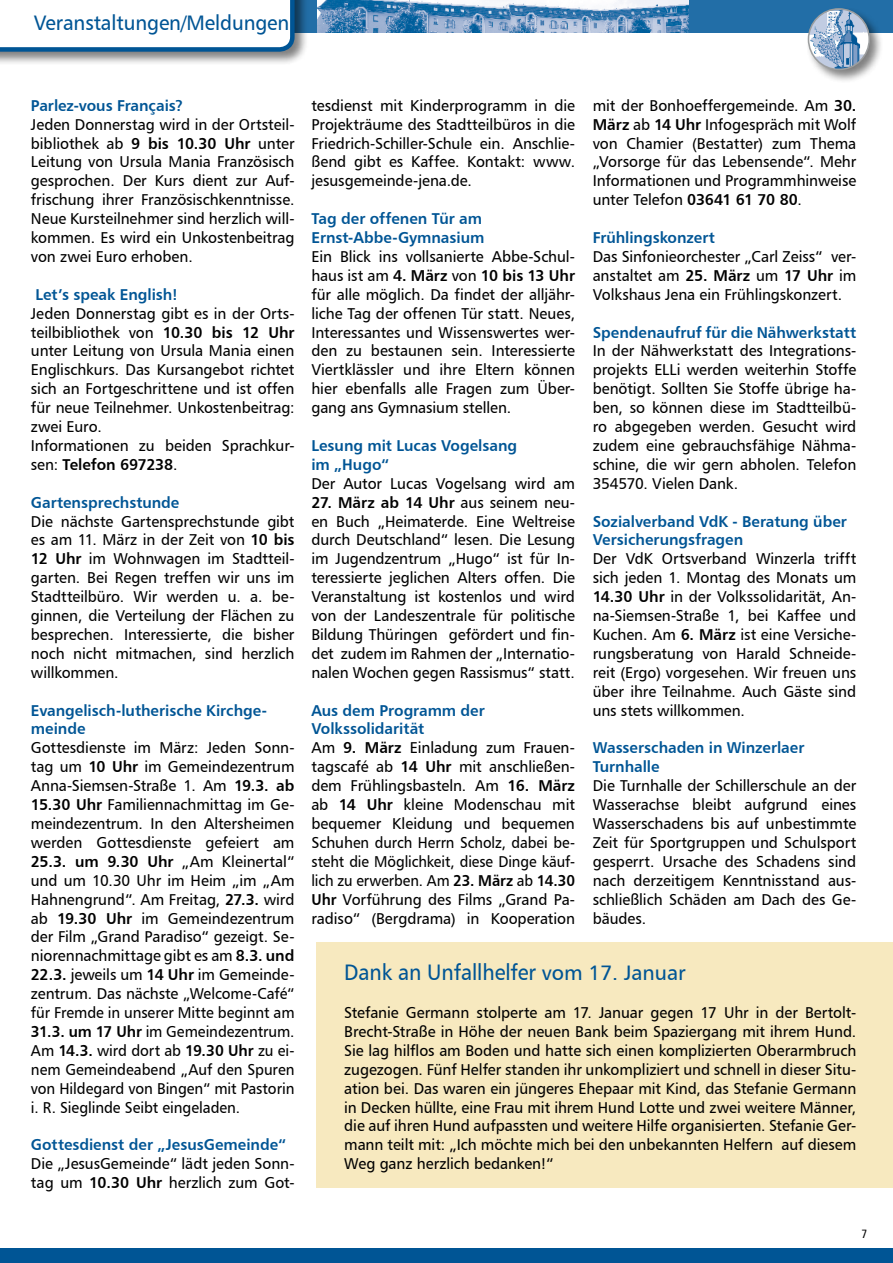
<style>
.page{position:relative;width:893px;height:1263px;background:#fff}
.page>*{position:absolute;margin:0;border:0;box-sizing:border-box;transform-origin:0 0}
.t1{font:22.5px "Humanist 777 BT Roman B";color:#005595;scale:.93 1}
.t2{font:21px "Humanist 777 BT Roman B";letter-spacing:-.005em;color:#005595;scale:.96 1}
.t3{font:15.75px/18.9px "Humanist 777 BT Roman B";letter-spacing:-.005em;color:#000;text-align:justify}
.t4{font:15.75px/18.9px "Humanist 777 BT Bold B";color:#005595}
.t5{font:15.75px "Humanist 777 BT Bold B";letter-spacing:-.005em;color:#000}
.t6{font:12px "Humanist 777 BT Roman Condensed B";color:#000}
.s1{font-family:"Humanist 777 BT Bold B"}
.s2{font-family:"Humanist 777 BT Roman B"}
.s3{font-size:21px}
</style>
<div class="page">
<div style="left:317px;top:942px;width:576px;height:245px;background:#f7e9bf"></div>
<div style="left:0;top:0;width:893px;height:33px;background:#226ea7"></div>
<div style="left:0;top:1249px;width:893px;height:14px;background:#005595"></div>
<img style="left:317px;top:0;width:372px;height:33px">
<div style="left:806px;top:6px;width:78px;height:78px;background:#000;opacity:.5"></div>
<img style="left:808px;top:9px;width:61px;height:61px;border-radius:30px">
<div style="left:808px;top:8px;width:62px;height:62px;border:2px solid #9c9e9f;border-radius:50%"></div>
<div style="left:0;top:0;width:309px;height:65px;background:#000;opacity:.5"></div>
<svg style="left:0;top:0;width:295px;height:52px"></svg>
<h2 class="t2" style="left:34px;top:10px;width:268px">Veranstaltungen/Meldungen</h2>
<p class="t4" style="left:31px;top:95px;width:154px">Parlez-vous Français?</p>
<p class="t3" style="left:31px;top:114px;width:265px">Jeden Donnerstag wird in der Ortsteil&shy;bibliothek ab <span class="s1">9 bis 10.30 Uhr</span> unter Leitung von U rsula Mania Französisch gesprochen. Der Kurs dient zur Auf&shy;frischung ihrer Französischkenntnisse.<br>Neue Kursteilnehmer sind herzlich will&shy;kommen. Es wird ein U nkostenbeitrag von zwei Euro erhoben.</p>
<p class="t4" style="left:35px;top:284px;width:144px">Let’s speak English!</p>
<p class="t3" style="left:31px;top:303px;width:265px;text-align:left">Jeden Donnerstag gibt es in der Orts&shy;teilbibliothek von <span class="s1">10.30 bis 12 Uhr </span>unter Leitung von U rsula Mania einen Englischkurs. Das Kursangebot richtet sich an Fortgeschrittene und ist offen für neue Teilnehmer. U nkostenbeitrag: zwei Euro.<br>I nformationen zu beiden Sprachkur-</p>
<p class="t5" style="left:31px;top:454px;width:148px"><span class="s2">sen:</span> Telefon 697238<span class="s2">.</span></p>
<p class="t4" style="left:31px;top:492px;width:150px">Gartensprechstunde</p>
<p class="t3" style="left:31px;top:511px;width:265px">Die nächste Gartensprechstunde gibt es am 11. März in der Zeit von <span class="s1">10 bis 12 Uhr</span> im Wohnwagen im Stadtteil&shy;garten. Bei Regen treffen wir uns im Stadtteilbüro. Wir werden u. a. be&shy;ginnen, die Verteilung der Flächen zu besprechen. I nteressierte, die bisher noch nicht mitmachen, sind herzlich willkommen.</p>
<p class="t4" style="left:31px;top:700px;width:238px">Evangelisch-lutherische Kirchge&shy;meinde</p>
<p class="t3" style="left:31px;top:738px;width:265px">Gottesdienste im März: Jeden Sonn&shy;tag um <span class="s1">10 Uhr</span> im Gemeindezentrum Anna-Siemsen-Straße 1. Am <span class="s1">19.3. ab 15.30 Uhr</span> Familiennachmittag im Ge&shy;meindezentrum. I n den Altersheimen werden Gottesdienste gefeiert am</p>
<p class="t5" style="left:31px;top:851px;width:265px">25.3. um 9.30 Uhr <span class="s2">„Am Kleinertal“</span></p>
<p class="t3" style="left:31px;top:870px;width:265px">und um 10.30 Uhr im Heim „im „Am Hahnengrund“. Am Freitag, <span class="s1">27.3.</span> wird ab <span class="s1">19.30 Uhr</span> im Gemeindezentrum der Film „Grand Paradiso“ gezeigt. Se&shy;niorennachmittage gibt es am <span class="s1">8.3. und 22.3.</span> jeweils um <span class="s1">14 Uhr</span> im Gemeinde&shy;zentrum. Das nächste „Welcome-Café“ für Fremde in unserer Mitte beginnt am <span class="s1">31.3. um 17 Uhr</span> im Gemeindezentrum.<br>Am <span class="s1">14.3.</span> wird dort ab <span class="s1">19.30 Uhr</span> zu ei&shy;nem Gemeindeabend „Auf den Spuren von Hildegard von Bingen“ mit Pastorin i. R. Sieglinde Seibt eingeladen.</p>
<p class="t4" style="left:31px;top:1135px;width:257px">Gottesdienst der „JesusGemeinde“</p>
<p class="t3" style="left:31px;top:1154px;width:265px">Die „JesusGemeinde“ lädt jeden Sonn&shy;tag um <span class="s1">10.30 Uhr</span> herzlich zum Got-</p>
<p class="t3" style="left:593px;top:95px;width:265px">mit der Bonhoeffergemeinde. Am <span class="s1">30.<br>März</span> ab <span class="s1">14 Uhr</span> I nfogespräch mit Wolf von Chamier (Bestatter) zum Thema „Vorsorge für das Lebensende“. Mehr I nformationen und Programmhinweise unter Telefon <span class="s1">03641 61 70 80</span>.</p>
<p class="t4" style="left:593px;top:228px;width:124px">Frühlingskonzert</p>
<p class="t3" style="left:593px;top:247px;width:265px">Das Sinfonieorchester „Carl Zeiss“ ver&shy;anstaltet am <span class="s1">25. März</span> um <span class="s1">17 Uhr</span> im Volkshaus Jena ein Frühlingskonzert.</p>
<p class="t4" style="left:593px;top:322px;width:265px">Spendenaufruf für die Nähwerkstatt</p>
<p class="t3" style="left:593px;top:341px;width:265px">I n der N ähwerkstatt des I ntegrations&shy;projekts ELLi werden weiterhin Stoffe benötigt. Sollten Sie Stoffe übrige ha&shy;ben, so können diese im Stadtteilbü&shy;ro abgegeben werden. Gesucht wird zudem eine gebrauchsfähige Nähma&shy;schine, die wir gern abholen. Telefon 354570. Vielen Dank.</p>
<p class="t4" style="left:593px;top:511px;width:256px">Sozialverband VdK - Beratung über<br>Versicherungsfragen</p>
<p class="t3" style="left:593px;top:549px;width:265px">Der VdK Ortsverband Winzerla trifft sich jeden 1. Montag des Monats um <span class="s1">14.30 Uhr</span> in der Volkssolidarität, An&shy;na-Siemsen-Straße 1, bei Kaffee und Kuchen. Am <span class="s1">6. März</span> ist eine Versiche&shy;rungsberatung von Harald Schneide&shy;reit (Ergo) vorgesehen. Wir freuen uns über ihre Teilnahme. Auch Gäste sind uns stets willkommen.</p>
<p class="t4" style="left:593px;top:738px;width:213px">Wasserschaden in Winzerlaer<br>Turnhalle</p>
<p class="t3" style="left:593px;top:776px;width:265px">Die Turnhalle der Schillerschule an der Wasserachse bleibt aufgrund eines Wasserschadens bis auf unbestimmte Zeit für Sportgruppen und Schulsport gesperrt. U rsache des Schadens sind nach derzeitigem Kenntnisstand aus&shy;schließlich Schäden am Dach des Ge&shy;bäudes.</p>
<h1 class="t1" style="left:344px;top:958px;width:368px">Dank an U nfallhelfer <span class="s3">vom 17. Januar</span></h1>
<p class="t3" style="left:344px;top:1003px;width:514px">Stefanie Germann stolperte am 17. Januar gegen 17 U hr in der Bertolt-Brecht-Straße in Höhe der neuen Bank beim Spaziergang mit ihrem Hund.<br>Sie lag hilflos am Boden und hatte sich einen komplizierten Oberarmbruch zugezogen. Fünf Helfer standen ihr unkompliziert und schnell in dieser Situ&shy;ation bei. Das waren ein jüngeres Ehepaar mit Kind, das Stefanie Germann in Decken hüllte, eine Frau mit ihrem Hund Lotte und zwei weitere Männer, die auf ihren Hund aufpassten und weitere Hilfe organisierten. Stefanie Ger&shy;mann teilt mit: „Ich möchte mich bei den unbekannten Helfern auf diesem Weg ganz herzlich bedanken!“</p>
<p class="t3" style="left:311px;top:95px;width:265px">tesdienst mit Kinderprogramm in die Projekträume des Stadtteilbüros in die Friedrich-Schiller-Schule ein. Anschlie&shy;ßend gibt es Kaffee. Kontakt: www. jesusgemeinde-jena.de.</p>
<p class="t4" style="left:311px;top:209px;width:174px">Tag der offenen Tür am<br>Ernst-Abbe-Gymnasium</p>
<p class="t3" style="left:311px;top:247px;width:265px">Ein Blick ins vollsanierte Abbe-Schul-</p>
<p class="t5" style="left:311px;top:265px;width:265px"><span class="s2">haus ist am</span> 4. März <span class="s2">von</span> 10 bis 13 Uhr</p>
<p class="t3" style="left:311px;top:284px;width:265px">für alle möglich. Da findet der alljähr&shy;liche Tag der offenen Tür statt. Neues, I nteressantes und Wissenswertes wer&shy;den zu bestaunen sein. I nteressierte Viertklässler und ihre Eltern können hier ebenfalls alle Fragen zum Über&shy;gang ans Gymnasium stellen.</p>
<p class="t4" style="left:311px;top:436px;width:207px">Lesung mit Lucas Vogelsang im „Hugo“</p>
<p class="t3" style="left:311px;top:473px;width:265px">Der Autor Lucas Vogelsang wird am</p>
<p class="t5" style="left:311px;top:492px;width:265px">27. März ab 14 Uhr <span class="s2">aus seinem neu-</span></p>
<p class="t3" style="left:311px;top:511px;width:265px">en Buch „Heimaterde. Eine Weltreise durch Deutschland“ lesen. Die Lesung im Jugendzentrum „Hugo“ ist für I n&shy;teressierte jeglichen Alters offen. Die Veranstaltung ist kostenlos und wird von der Landeszentrale für politische Bildung Thüringen gefördert und fin&shy;det zudem im Rahmen der „I nternatio&shy;nalen Wochen gegen Rassismus“ statt.</p>
<p class="t4" style="left:311px;top:700px;width:175px">Aus dem Programm der<br>Volkssolidarität</p>
<p class="t3" style="left:311px;top:738px;width:265px">Am <span class="s1">9. März</span> Einladung zum Frauen&shy;tagscafé ab <span class="s1">14 Uhr</span> mit anschließen&shy;dem Frühlingsbasteln. Am <span class="s1">16. März </span>ab <span class="s1">14 Uhr</span> kleine Modenschau mit bequemer Kleidung und bequemen Schuhen durch Herrn Scholz, dabei be&shy;steht die Möglichkeit, diese Dinge käuf&shy;lich zu erwerben. Am <span class="s1">23. März</span> ab <span class="s1">14.30<br>Uhr</span> Vorführung des Films „Grand Pa&shy;radiso“ (Bergdrama) in Kooperation</p>
<p class="t6" style="left:861px;top:1226px;width:7px">7</p>
</div>
